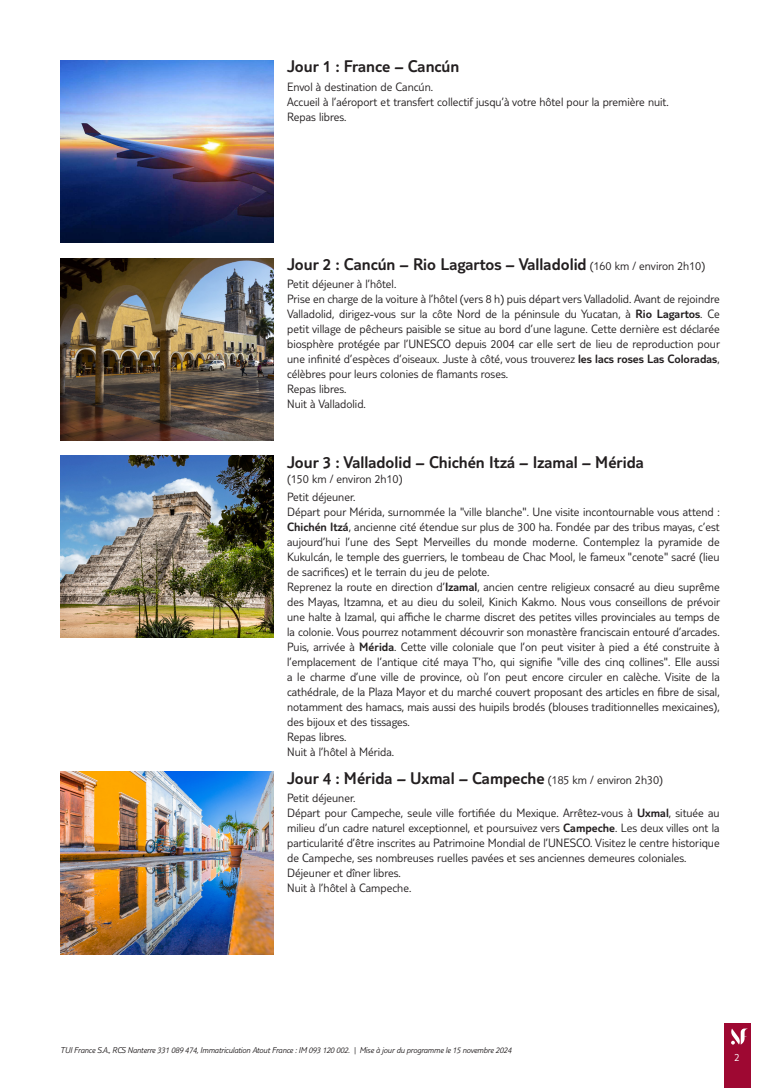
<style>
.page{position:relative;width:780px;height:1088px;background:#fff}
.page>*{position:absolute;margin:0;border:0;box-sizing:border-box;transform-origin:0 0}
.t1{font:300 17.5px "TUI Type";color:#231f20}
.t2{font:300 12.5px/15px "TUI Type";color:#231f20}
.t3{font:300 11.25px "TUI Type";color:#fff}
.t4{font:italic 300 8.75px "TUI Type";letter-spacing:-.02em;color:#231f20}
.s1{font-size:12.5px}
.s2{font-style:inherit}
</style>
<div class="page">
<div style="left:724px;top:1023px;width:26px;height:65px;background:#9e0832"></div>
<svg style="left:731px;top:1028px;width:17px;height:16px"></svg>
<img style="left:60px;top:60px;width:213px;height:182px">
<img style="left:60px;top:258px;width:213px;height:182px">
<img style="left:60px;top:456px;width:213px;height:182px">
<img style="left:60px;top:772px;width:213px;height:182px">
<h1 class="t1" style="left:287px;top:56px;width:174px">Jour 1 : France – Cancún</h1>
<p class="t2" style="left:287px;top:79px;width:383px">Envol à destination de Cancún.<br>Accueil à l’aéroport et transfert collectif jusqu’à votre hôtel pour la première nuit.<br>Repas libres.</p>
<h1 class="t1" style="left:287px;top:254px;width:419px">Jour 2 : Cancún – Rio Lagartos – Valladolid <span class="s1">(160 km / environ 2h10)</span></h1>
<p class="t2" style="left:287px;top:276px;width:434px">Petit déjeuner à l’hôtel.<br>Prise en charge de la voiture à l’hôtel (vers 8 h) puis départ vers Valladolid. Avant de rejoindre Valladolid, dirigez-vous sur la côte Nord de la péninsule du Yucatan, à <span class="s2">Rio Lagartos</span>. Ce petit village de pêcheurs paisible se situe au bord d’une lagune. Cette dernière est déclarée biosphère protégée par l’UNESCO depuis 2004 car elle sert de lieu de reproduction pour une infinité d’espèces d’oiseaux. Juste à côté, vous trouverez <span class="s2">les lacs roses Las Coloradas</span>, célèbres pour leurs colonies de flamants roses.<br>Repas libres.<br>Nuit à Valladolid.</p>
<h1 class="t1" style="left:287px;top:452px;width:358px">Jour 3 : Valladolid – Chichén Itzá – Izamal – Mérida</h1>
<p class="t2" style="left:287px;top:469px;width:117px;line-height:18.5px">(150 km / environ 2h10)<br>Petit déjeuner.</p>
<p class="t2" style="left:287px;top:504px;width:434px">Départ pour Mérida, surnommée la "ville blanche". Une visite incontournable vous attend :<br><span class="s2">Chichén Itzá</span>, ancienne cité étendue sur plus de 300 ha. Fondée par des tribus mayas, c’est aujourd’hui l’une des Sept Merveilles du monde moderne. Contemplez la pyramide de Kukulcán, le temple des guerriers, le tombeau de Chac Mool, le fameux "cenote" sacré (lieu de sacrifices) et le terrain du jeu de pelote.<br>Reprenez la route en direction d’<span class="s2">Izamal</span>, ancien centre religieux consacré au dieu suprême des Mayas, Itzamna, et au dieu du soleil, Kinich Kakmo. Nous vous conseillons de prévoir une halte à Izamal, qui affiche le charme discret des petites villes provinciales au temps de la colonie. Vous pourrez notamment découvrir son monastère franciscain entouré d’arcades.<br>Puis, arrivée à <span class="s2">Mérida</span>. Cette ville coloniale que l’on peut visiter à pied a été construite à l’emplacement de l’antique cité maya T’ho, qui signifie "ville des cinq collines". Elle aussi a le charme d’une ville de province, où l’on peut encore circuler en calèche. Visite de la cathédrale, de la Plaza Mayor et du marché couvert proposant des articles en fibre de sisal, notamment des hamacs, mais aussi des huipils brodés (blouses traditionnelles mexicaines), des bijoux et des tissages.<br>Repas libres.<br>Nuit à l’hôtel à Mérida.</p>
<h1 class="t1" style="left:287px;top:768px;width:377px">Jour 4 : Mérida – Uxmal – Campeche <span class="s1">(185 km / environ 2h30)</span></h1>
<p class="t2" style="left:287px;top:790px;width:434px">Petit déjeuner.<br>Départ pour Campeche, seule ville fortifiée du Mexique. Arrêtez-vous à <span class="s2">Uxmal</span>, située au milieu d’un cadre naturel exceptionnel, et poursuivez vers <span class="s2">Campeche</span>. Les deux villes ont la particularité d’être inscrites au Patrimoine Mondial de l’UNESCO. Visitez le centre historique de Campeche, ses nombreuses ruelles pavées et ses anciennes demeures coloniales.<br>Déjeuner et dîner libres.<br>Nuit à l’hôtel à Campeche.</p>
<p class="t4" style="left:60px;top:1045px;width:452px">TUI France S.A., RCS Nanterre 331 089 474, Immatriculation Atout France : IM 093 120 002. | Mise à jour du programme le 15 novembre 2024</p>
<p class="t3" style="left:734px;top:1050px;width:7px">2</p>
</div>
